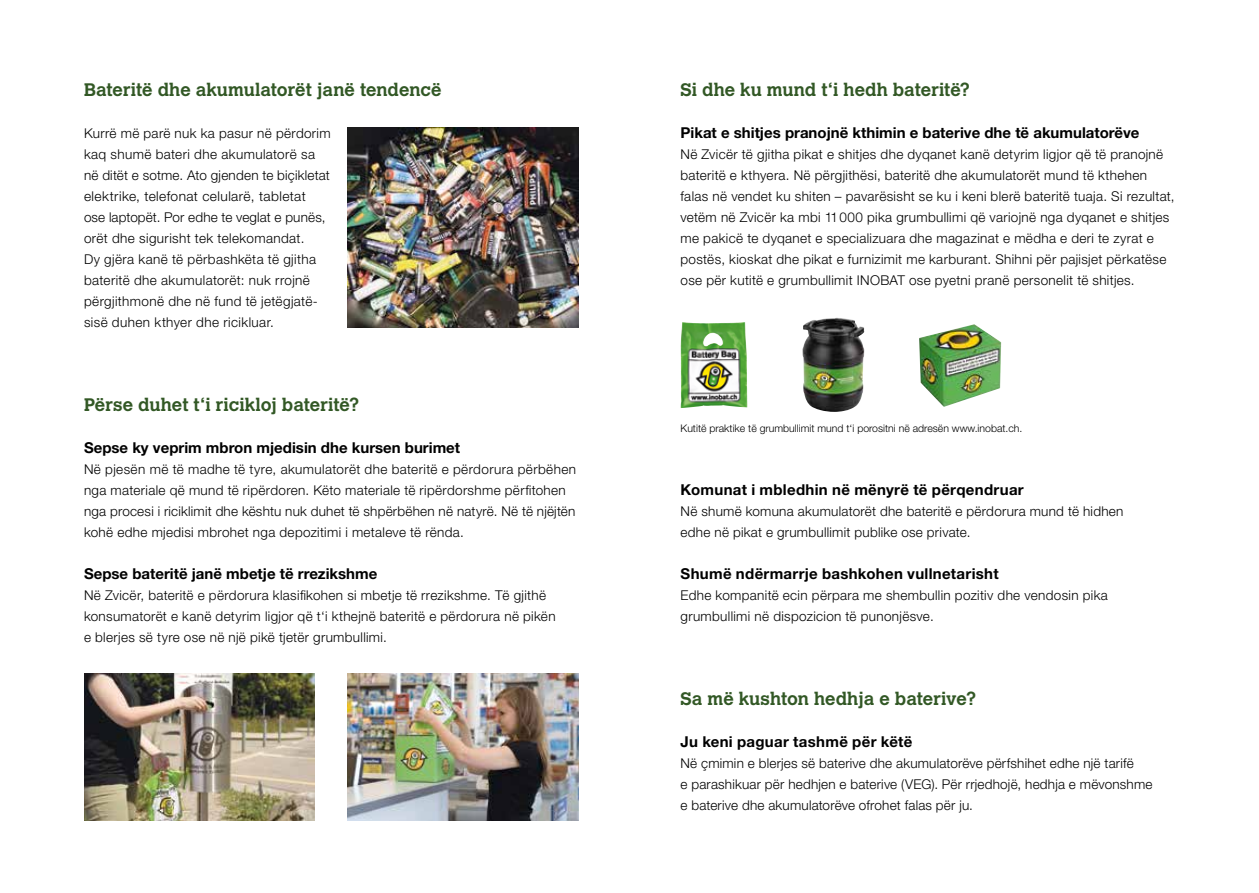
<style>
.page{position:relative;width:1259px;height:893px;background:#fff}
.page>*{position:absolute;margin:0;border:0;box-sizing:border-box;transform-origin:0 0}
.t1{font:700 18px "Calvert MT Std";color:#325825}
.t2{font:700 15px "Helvetica Neue LT Std";color:#000}
.t3{font:700 15px "Helvetica Neue LT Std";letter-spacing:.02em;color:#000}
.t4{font:300 13.5px/21px "Helvetica Neue LT Std";letter-spacing:.025em;color:#000}
.t5{font:300 10.5px "Helvetica Neue LT Std";color:#000}
</style>
<div class="page">
<img style="left:802px;top:318px;width:62px;height:94px">
<img style="left:919px;top:324px;width:82px;height:83px">
<img style="left:730px;top:322px;width:14px;height:1px">
<img style="left:348px;top:128px;width:230px;height:199px">
<img style="left:84px;top:674px;width:231px;height:146px">
<img style="left:348px;top:674px;width:230px;height:146px">
<h1 class="t1" style="left:84px;top:78px;width:359px">Bateritë dhe akumulatorët janë tendencë</h1>
<h1 class="t1" style="left:680px;top:78px;width:291px">Si dhe ku mund t‘i hedh bateritë?</h1>
<p class="t4" style="left:84px;top:122px;width:248px">Kurrë më parë nuk ka pasur në përdorim kaq shumë bateri dhe akumulatorë sa në ditët e sotme. Ato gjenden te biçikletat elektrike, telefonat celularë, tabletat<br>ose laptopët. Por edhe te veglat e punës, orët dhe sigurisht tek telekomandat.<br>Dy gjëra kanë të përbashkëta të gjitha bateritë dhe akumulatorët: nuk rrojnë përgjithmonë dhe në fund të jetëgjatë&shy;sisë duhen kthyer dhe ricikluar.</p>
<p class="t2" style="left:680px;top:123px;width:460px">Pikat e shitjes pranojnë kthimin e baterive dhe të akumulatorëve</p>
<p class="t4" style="left:680px;top:143px;width:496px">Në Zvicër të gjitha pikat e shitjes dhe dyqanet kanë detyrim ligjor që të pranojnë bateritë e kthyera. Në përgjithësi, bateritë dhe akumulatorët mund të kthehen falas në vendet ku shiten – pavarësisht se ku i keni blerë bateritë tuaja. Si rezultat, vetëm në Zvicër ka mbi 11000 pika grumbullimi që variojnë nga dyqanet e shitjes me pakicë te dyqanet e specializuara dhe magazinat e mëdha e deri te zyrat e postës, kioskat dhe pikat e furnizimit me karburant. Shihni për pajisjet përkatëse ose për kutitë e grumbullimit INOBAT ose pyetni pranë personelit të shitjes.</p>
<h1 class="t1" style="left:84px;top:393px;width:276px">Përse duhet t‘i ricikloj bateritë?</h1>
<p class="t2" style="left:84px;top:438px;width:378px">Sepse ky veprim mbron mjedisin dhe kursen burimet</p>
<p class="t4" style="left:84px;top:458px;width:494px">Në pjesën më të madhe të tyre, akumulatorët dhe bateritë e përdorura përbëhen nga materiale që mund të ripërdoren. Këto materiale të ripërdorshme përfitohen nga procesi i riciklimit dhe kështu nuk duhet të shpërbëhen në natyrë. Në të njëjtën kohë edhe mjedisi mbrohet nga depozitimi i metaleve të rënda.</p>
<p class="t2" style="left:84px;top:564px;width:295px">Sepse bateritë janë mbetje të rrezikshme</p>
<p class="t4" style="left:84px;top:584px;width:473px">Në Zvicër, bateritë e përdorura klasifikohen si mbetje të rrezikshme. Të gjithë konsumatorët e kanë detyrim ligjor që t‘i kthejnë bateritë e përdorura në pikën e blerjes së tyre ose në një pikë tjetër grumbullimi.</p>
<p class="t5" style="left:680px;top:422px;width:343px">Kutitë praktike të grumbullimit mund t‘i porositni në adresën www.inobat.ch.</p>
<p class="t3" style="left:680px;top:480px;width:345px">Komunat i mbledhin në mënyrë të përqendruar</p>
<p class="t4" style="left:680px;top:500px;width:444px">Në shumë komuna akumulatorët dhe bateritë e përdorura mund të hidhen edhe në pikat e grumbullimit publike ose private.</p>
<p class="t3" style="left:680px;top:564px;width:320px">Shumë ndërmarrje bashkohen vullnetarisht</p>
<p class="t4" style="left:680px;top:584px;width:429px">Edhe kompanitë ecin përpara me shembullin pozitiv dhe vendosin pika grumbullimi në dispozicion të punonjësve.</p>
<h1 class="t1" style="left:680px;top:687px;width:297px">Sa më kushton hedhja e baterive?</h1>
<p class="t3" style="left:680px;top:732px;width:233px">Ju keni paguar tashmë për këtë</p>
<p class="t4" style="left:680px;top:752px;width:473px">Në çmimin e blerjes së baterive dhe akumulatorëve përfshihet edhe një tarifë<br>e parashikuar për hedhjen e baterive (VEG). Për rrjedhojë, hedhja e mëvonshme e baterive dhe akumulatorëve ofrohet falas për ju.</p>
</div>
